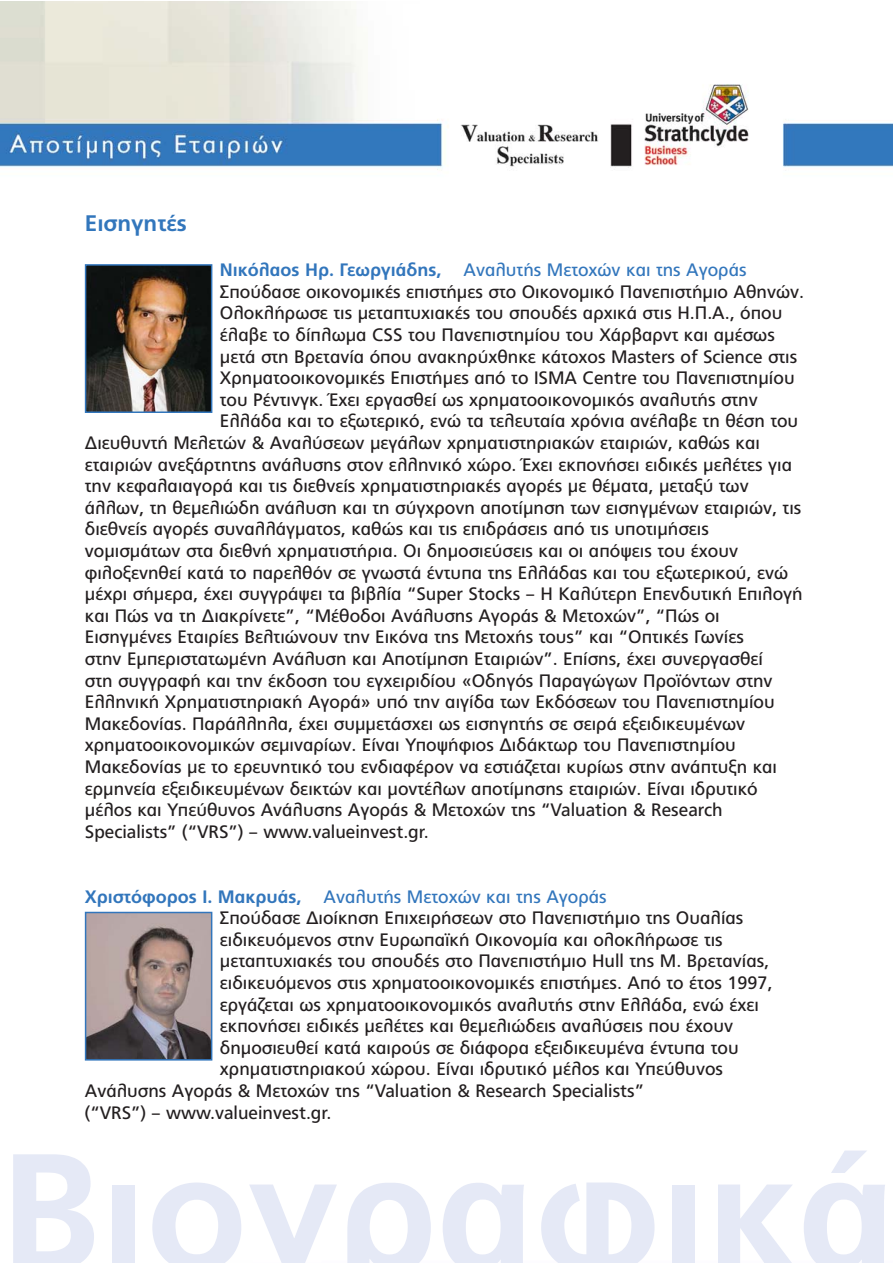
<style>
.page{position:relative;width:893px;height:1263px;background:#fff}
.page>*{position:absolute;margin:0;border:0;box-sizing:border-box;transform-origin:0 0}
.t1{font:700 165px "PF Catalog";color:#e5e9f6}
.t2{font:700 22.5px "PF Catalog";color:#3276bc}
.t3{font:18px "PF Catalog";color:#231f20}
.t4{font:18px "PF Catalog";color:#3276bc}
.s1{font-weight:700}
</style>
<div class="page">
<img style="left:0;top:1px;width:892px;height:1060px">
<img style="left:88px;top:915px;width:121px;height:142px">
<div style="left:85px;top:912px;width:127px;height:148px;border:2px solid #3276bc"></div>
<img style="left:88px;top:267px;width:121px;height:143px">
<div style="left:85px;top:264px;width:127px;height:149px;border:2px solid #3276bc"></div>
<p class="t2" style="left:85px;top:214px;width:104px">Εισηγητές</p>
<p class="t4" style="left:220px;top:263px;width:528px"><span class="s1">Νικόλαος Ηρ. Γεωργιάδης,</span> Αναλυτής Μετοχών και της Αγοράς</p>
<p class="t3" style="left:220px;top:284px;width:586px">Σπούδασε οικονομικές επιστήμες στο Οικονομικό Πανεπιστήμιο Αθηνών.</p>
<p class="t3" style="left:220px;top:306px;width:564px">Ολοκλήρωσε τις μεταπτυχιακές του σπουδές αρχικά στις Η.Π.Α., όπου</p>
<p class="t3" style="left:220px;top:327px;width:556px">έλαβε το δίπλωμα CSS του Πανεπιστημίου του Χάρβαρντ και αμέσως</p>
<p class="t3" style="left:220px;top:349px;width:579px">μετά στη Βρετανία όπου ανακηρύχθηκε κάτοχος Masters of Science στις</p>
<p class="t3" style="left:220px;top:371px;width:576px">Χρηματοοικονομικές Επιστήμες από το ISMA Centre του Πανεπιστημίου</p>
<p class="t3" style="left:220px;top:392px;width:539px">του Ρέντινγκ. Έχει εργασθεί ως χρηματοοικονομικός αναλυτής στην</p>
<p class="t3" style="left:220px;top:414px;width:580px">Ελλάδα και το εξωτερικό, ενώ τα τελευταία χρόνια ανέλαβε τη θέση του</p>
<p class="t3" style="left:85px;top:435px;width:677px">Διευθυντή Μελετών &amp; Αναλύσεων μεγάλων χρηματιστηριακών εταιριών, καθώς και</p>
<p class="t3" style="left:85px;top:457px;width:709px">εταιριών ανεξάρτητης ανάλυσης στον ελληνικό χώρο. Έχει εκπονήσει ειδικές μελέτες για</p>
<p class="t3" style="left:85px;top:479px;width:665px">την κεφαλαιαγορά και τις διεθνείς χρηματιστηριακές αγορές με θέματα, μεταξύ των</p>
<p class="t3" style="left:85px;top:500px;width:718px">άλλων, τη θεμελιώδη ανάλυση και τη σύγχρονη αποτίμηση των εισηγμένων εταιριών, τις</p>
<p class="t3" style="left:85px;top:522px;width:626px">διεθνείς αγορές συναλλάγματος, καθώς και τις επιδράσεις από τις υποτιμήσεις</p>
<p class="t3" style="left:85px;top:543px;width:655px">νομισμάτων στα διεθνή χρηματιστήρια. Οι δημοσιεύσεις και οι απόψεις του έχουν</p>
<p class="t3" style="left:85px;top:565px;width:705px">φιλοξενηθεί κατά το παρελθόν σε γνωστά έντυπα της Ελλάδας και του εξωτερικού, ενώ</p>
<p class="t3" style="left:85px;top:587px;width:719px">μέχρι σήμερα, έχει συγγράψει τα βιβλία “Super Stocks – Η Καλύτερη Επενδυτική Επιλογή</p>
<p class="t3" style="left:85px;top:608px;width:636px">και Πώς να τη Διακρίνετε”, “Μέθοδοι Ανάλυσης Αγοράς &amp; Μετοχών”, “Πώς οι</p>
<p class="t3" style="left:85px;top:630px;width:661px">Εισηγμένες Εταιρίες Βελτιώνουν την Εικόνα της Μετοχής τους” και “Οπτικές Γωνίες</p>
<p class="t3" style="left:85px;top:651px;width:680px">στην Εμπεριστατωμένη Ανάλυση και Αποτίμηση Εταιριών”. Επίσης, έχει συνεργασθεί</p>
<p class="t3" style="left:85px;top:673px;width:689px">στη συγγραφή και την έκδοση του εγχειριδίου «Οδηγός Παραγώγων Προϊόντων στην</p>
<p class="t3" style="left:85px;top:695px;width:691px">Ελληνική Χρηματιστηριακή Αγορά» υπό την αιγίδα των Εκδόσεων του Πανεπιστημίου</p>
<p class="t3" style="left:85px;top:716px;width:662px">Μακεδονίας. Παράλληλα, έχει συμμετάσχει ως εισηγητής σε σειρά εξειδικευμένων</p>
<p class="t3" style="left:85px;top:738px;width:652px">χρηματοοικονομικών σεμιναρίων. Είναι Υποψήφιος Διδάκτωρ του Πανεπιστημίου</p>
<p class="t3" style="left:85px;top:759px;width:694px">Μακεδονίας με το ερευνητικό του ενδιαφέρον να εστιάζεται κυρίως στην ανάπτυξη και</p>
<p class="t3" style="left:85px;top:781px;width:674px">ερμηνεία εξειδικευμένων δεικτών και μοντέλων αποτίμησης εταιριών. Είναι ιδρυτικό</p>
<p class="t3" style="left:85px;top:803px;width:639px">μέλος και Υπεύθυνος Ανάλυσης Αγοράς &amp; Μετοχών της “Valuation &amp; Research</p>
<p class="t3" style="left:85px;top:824px;width:345px">Specialists” (“VRS”) – www.valueinvest.gr.</p>
<p class="t4" style="left:85px;top:889px;width:523px"><span class="s1">Χριστόφορος Ι. Μακρυάς,</span> Αναλυτής Μετοχών και της Αγοράς</p>
<p class="t3" style="left:220px;top:911px;width:525px">Σπούδασε Διοίκηση Επιχειρήσεων στο Πανεπιστήμιο της Ουαλίας</p>
<p class="t3" style="left:220px;top:932px;width:504px">ειδικευόμενος στην Ευρωπαϊκή Οικονομία και ολοκλήρωσε τις</p>
<p class="t3" style="left:220px;top:954px;width:551px">μεταπτυχιακές του σπουδές στο Πανεπιστήμιο Hull της Μ. Βρετανίας,</p>
<p class="t3" style="left:220px;top:975px;width:554px">ειδικευόμενος στις χρηματοοικονομικές επιστήμες. Από το έτος 1997,</p>
<p class="t3" style="left:220px;top:997px;width:541px">εργάζεται ως χρηματοοικονομικός αναλυτής στην Ελλάδα, ενώ έχει</p>
<p class="t3" style="left:220px;top:1019px;width:515px">εκπονήσει ειδικές μελέτες και θεμελιώδεις αναλύσεις που έχουν</p>
<p class="t3" style="left:220px;top:1040px;width:520px">δημοσιευθεί κατά καιρούς σε διάφορα εξειδικευμένα έντυπα του</p>
<p class="t3" style="left:220px;top:1062px;width:505px">χρηματιστηριακού χώρου. Είναι ιδρυτικό μέλος και Υπεύθυνος</p>
<p class="t3" style="left:85px;top:1083px;width:561px">Ανάλυσης Αγοράς &amp; Μετοχών της “Valuation &amp; Research Specialists”</p>
<p class="t3" style="left:85px;top:1105px;width:248px">(“VRS”) – www.valueinvest.gr.</p>
<h1 class="t1" style="left:0;top:1146px;width:898px">Βιογραφικά</h1>
</div>
